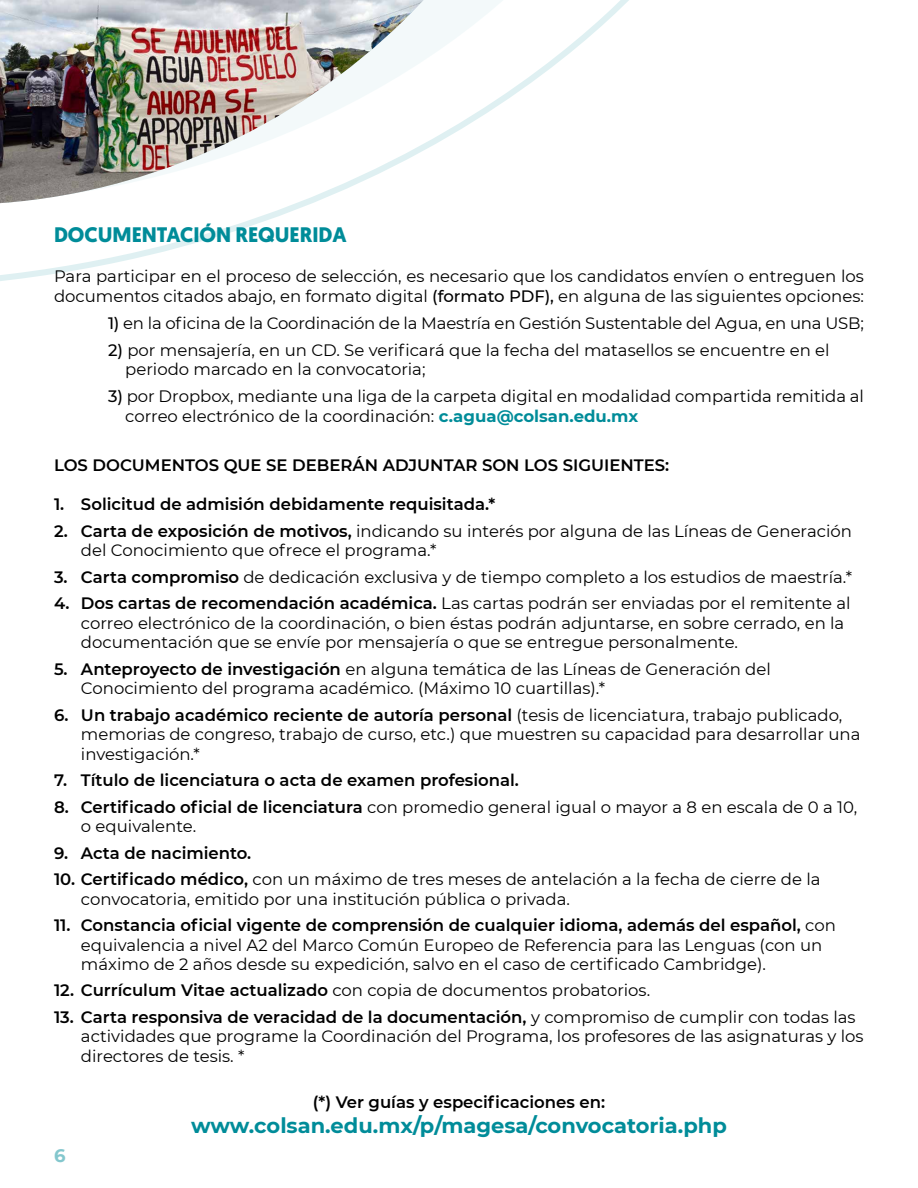
<style>
.page{position:relative;width:918px;height:1188px;background:#fff}
.page>*{position:absolute;margin:0;border:0;box-sizing:border-box;transform-origin:0 0}
.t1{font:700 21px "Montserrat";color:#008c99}
.t2{font:700 21px "Geomanist";color:#008c99}
.t3{font:700 18px "Montserrat";color:#008c99}
.t4{font:16.5px/19.8px "Montserrat";color:#000}
.t5{font:600 16.5px "Montserrat";color:#000}
.s1{font-weight:500}
.s2{font-weight:700;color:#008c99}
.s3{font-weight:600}
</style>
<div class="page">
<img style="left:0;top:0;width:629px;height:281px">
<p class="t2" style="left:54px;top:221px;width:294px">DOCUMENTACIÓN REQUERIDA</p>
<p class="t4" style="left:54px;top:266px;width:811px">Para participar en el proceso de selección, es necesario que los candidatos envíen o entreguen los documentos citados abajo, en formato digital <span class="s1">(formato PDF),</span> en alguna de las siguientes opciones:</p>
<p class="t4" style="left:108px;top:312px;width:757px"><span class="s1">1)</span> en la oficina de la Coordinación de la Maestría en Gestión Sustentable del Agua, en una USB;</p>
<p class="t4" style="left:125px;top:339px;width:706px;text-indent:-17px"><span class="s1">2)</span> por mensajería, en un CD. Se verificará que la fecha del matasellos se encuentre en el periodo marcado en la convocatoria;</p>
<p class="t4" style="left:125px;top:386px;width:740px;text-indent:-17px"><span class="s1">3)</span> por Dropbox, mediante una liga de la carpeta digital en modalidad compartida remitida al correo electrónico de la coordinación: <span class="s2">c.agua@colsan.edu.mx</span></p>
<p class="t5" style="left:54px;top:453px;width:617px">LOS DOCUMENTOS QUE SE DEBERÁN ADJUNTAR SON LOS SIGUIENTES:</p>
<p class="t5" style="left:54px;top:493px;width:443px">1. Solicitud de admisión debidamente requisitada.*</p>
<p class="t4" style="left:81px;top:520px;width:773px;text-indent:-27px"><span class="s3">2. Carta de exposición de motivos,</span> indicando su interés por alguna de las Líneas de Generación del Conocimiento que ofrece el programa.*</p>
<p class="t4" style="left:54px;top:566px;width:800px"><span class="s3">3. Carta compromiso</span> de dedicación exclusiva y de tiempo completo a los estudios de maestría.*</p>
<p class="t4" style="left:81px;top:592px;width:771px;text-indent:-27px"><span class="s3">4. Dos cartas de recomendación académica.</span> Las cartas podrán ser enviadas por el remitente al correo electrónico de la coordinación, o bien éstas podrán adjuntarse, en sobre cerrado, en la documentación que se envíe por mensajería o que se entregue personalmente.</p>
<p class="t4" style="left:81px;top:658px;width:691px;text-indent:-27px"><span class="s3">5. Anteproyecto de investigación</span> en alguna temática de las Líneas de Generación del<br>Conocimiento del programa académico. (Máximo 10 cuartillas).*</p>
<p class="t4" style="left:81px;top:704px;width:781px;text-indent:-27px"><span class="s3">6. Un trabajo académico reciente de autoría personal</span> (tesis de licenciatura, trabajo publicado, memorias de congreso, trabajo de curso, etc.) que muestren su capacidad para desarrollar una investigación.*</p>
<p class="t5" style="left:54px;top:769px;width:467px">7. Título de licenciatura o acta de examen profesional.</p>
<p class="t4" style="left:81px;top:796px;width:778px;text-indent:-27px"><span class="s3">8. Certificado oficial de licenciatura</span> con promedio general igual o mayor a 8 en escala de 0 a 10, o equivalente.</p>
<p class="t5" style="left:54px;top:841px;width:199px">9. Acta de nacimiento.</p>
<p class="t4" style="left:81px;top:868px;width:741px;text-indent:-27px"><span class="s3">10. Certificado médico,</span> con un máximo de tres meses de antelación a la fecha de cierre de la convocatoria, emitido por una institución pública o privada.</p>
<p class="t4" style="left:81px;top:914px;width:756px;text-indent:-27px"><span class="s3">11. Constancia oficial vigente de comprensión de cualquier idioma, además del español,</span> con equivalencia a nivel A2 del Marco Común Europeo de Referencia para las Lenguas (con un máximo de 2 años desde su expedición, salvo en el caso de certificado Cambridge).</p>
<p class="t4" style="left:54px;top:980px;width:598px"><span class="s3">12. Currículum Vitae actualizado</span> con copia de documentos probatorios.</p>
<p class="t4" style="left:81px;top:1006px;width:784px;text-indent:-27px"><span class="s3">13. Carta responsiva de veracidad de la documentación,</span> y compromiso de cumplir con todas las actividades que programe la Coordinación del Programa, los profesores de las asignaturas y los directores de tesis. *</p>
<p class="t5" style="left:313px;top:1091px;width:294px">(*) Ver guías y especificaciones en:</p>
<p class="t1" style="left:191px;top:1111px;width:537px">www.colsan.edu.mx/p/magesa/convocatoria.php</p>
<p class="t3" style="left:54px;top:1143px;width:13px">6</p>
</div>
